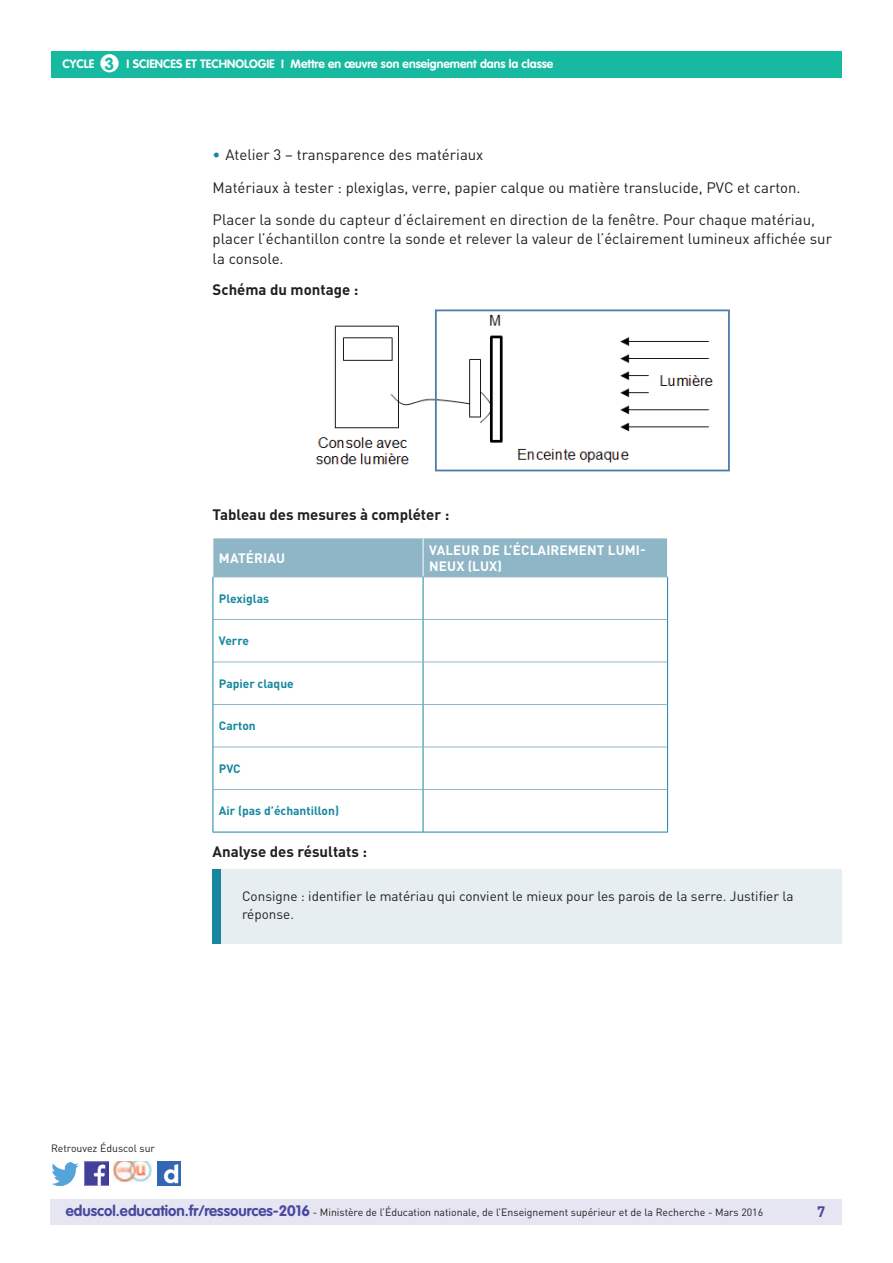
<style>
.page{position:relative;width:893px;height:1263px;background:#fff}
.page>*{position:absolute;margin:0;border:0;box-sizing:border-box;transform-origin:0 0}
.t1{font:700 17.25px "VAG Rounded Std";color:#17baa1}
.t2{font:15px/32.2px "DIN Pro";color:#231f20}
.t3{font:700 15px "DIN Pro";color:#231f20}
.t4{font:700 15px "DIN Pro";color:#4a489e}
.t5{font:13.5px/18px "DIN Pro";color:#231f20}
.t6{font:700 13.5px/16.2px "DIN Pro";letter-spacing:.01em;color:#fff}
.t7{font:700 12px "VAG Rounded Std";color:#fff}
.t8{font:700 12px "DIN Pro";color:#16879f}
.t9{font:10.5px "DIN Pro";color:#231f20}
.s1{color:#16879f}
.s2{font-family:"VAG Rounded Std";font-weight:700;font-size:15px;color:#4a489e}
</style>
<div class="page">
<div style="left:50px;top:1199px;width:791px;height:26px;background:#e6e5f2"></div>
<div style="left:51px;top:51px;width:791px;height:27px;background:#17baa1"></div>
<div style="left:100px;top:54px;width:19px;height:18px;background:#fff;border-radius:50%"></div>
<img style="left:85px;top:1162px;width:23px;height:23px">
<img style="left:51px;top:1163px;width:28px;height:22px">
<img style="left:158px;top:1162px;width:22px;height:23px">
<img style="left:114px;top:1162px;width:38px;height:19px">
<img style="left:315px;top:309px;width:415px;height:163px">
<div style="left:214px;top:538px;width:453px;height:39px;background:#8fb6c6"></div>
<hr style="left:423px;top:538px;width:1px;height:39px;background:#fff">
<hr style="left:423px;top:619px;width:244px;height:1px;background:#8fb6c6">
<hr style="left:423px;top:662px;width:244px;height:1px;background:#8fb6c6">
<hr style="left:423px;top:704px;width:244px;height:1px;background:#8fb6c6">
<hr style="left:423px;top:747px;width:244px;height:1px;background:#8fb6c6">
<hr style="left:423px;top:789px;width:244px;height:1px;background:#8fb6c6">
<hr style="left:667px;top:577px;width:1px;height:42px;background:#16879f">
<hr style="left:667px;top:619px;width:1px;height:43px;background:#16879f">
<hr style="left:667px;top:662px;width:1px;height:42px;background:#16879f">
<hr style="left:667px;top:704px;width:1px;height:43px;background:#16879f">
<hr style="left:667px;top:747px;width:1px;height:42px;background:#16879f">
<hr style="left:667px;top:789px;width:1px;height:43px;background:#16879f">
<hr style="left:423px;top:832px;width:245px;height:1px;background:#16879f">
<hr style="left:423px;top:577px;width:245px;height:1px;background:#8fb6c6">
<hr style="left:213px;top:577px;width:210px;height:1px;background:#8fb6c6">
<hr style="left:213px;top:619px;width:210px;height:1px;background:#8fb6c6">
<hr style="left:213px;top:662px;width:210px;height:1px;background:#8fb6c6">
<hr style="left:213px;top:704px;width:210px;height:1px;background:#8fb6c6">
<hr style="left:213px;top:747px;width:210px;height:1px;background:#8fb6c6">
<hr style="left:213px;top:789px;width:210px;height:1px;background:#8fb6c6">
<hr style="left:213px;top:577px;width:1px;height:42px;background:#16879f">
<hr style="left:423px;top:577px;width:1px;height:42px;background:#16879f">
<hr style="left:213px;top:619px;width:1px;height:43px;background:#16879f">
<hr style="left:423px;top:620px;width:1px;height:42px;background:#16879f">
<hr style="left:213px;top:662px;width:1px;height:42px;background:#16879f">
<hr style="left:423px;top:662px;width:1px;height:42px;background:#16879f">
<hr style="left:213px;top:704px;width:1px;height:43px;background:#16879f">
<hr style="left:423px;top:705px;width:1px;height:42px;background:#16879f">
<hr style="left:213px;top:747px;width:1px;height:42px;background:#16879f">
<hr style="left:423px;top:747px;width:1px;height:42px;background:#16879f">
<hr style="left:213px;top:789px;width:1px;height:43px;background:#16879f">
<hr style="left:423px;top:790px;width:1px;height:42px;background:#16879f">
<hr style="left:213px;top:832px;width:210px;height:1px;background:#16879f">
<div style="left:212px;top:870px;width:630px;height:74px;background:#e6eef2"></div>
<div style="left:212px;top:870px;width:9px;height:74px;background:#16879f"></div>
<p class="t1" style="left:105px;top:53px;width:11px">3</p>
<p class="t7" style="left:186px;top:57px;width:369px">et technologie I Mettre en œuvre son enseignement dans la classe</p>
<p class="t7" style="left:63px;top:57px;width:33px">CYCLE</p>
<p class="t7" style="left:127px;top:57px;width:44px">I Sciences</p>
<p class="t2" style="left:213px;top:138px;width:604px"><span class="s1">•</span> Atelier 3 – transparence des matériaux<br>Matériaux à tester : plexiglas, verre, papier calque ou matière translucide, PVC et carton.<br>Placer la sonde du capteur d’éclairement en direction de la fenêtre. Pour chaque matériau,</p>
<p class="t2" style="left:213px;top:229px;width:621px;line-height:19.5px">placer l’échantillon contre la sonde et relever la valeur de l’éclairement lumineux affichée sur la console.</p>
<p class="t3" style="left:213px;top:279px;width:147px">Schéma du montage :</p>
<p class="t3" style="left:213px;top:504px;width:238px">Tableau des mesures à compléter :</p>
<p class="t6" style="left:219px;top:549px;width:68px">Matériau</p>
<p class="t6" style="left:429px;top:541px;width:218px">Valeur de l’éclairement lumi&shy;neux (lux)</p>
<p class="t8" style="left:219px;top:590px;width:52px">Plexiglas</p>
<p class="t8" style="left:219px;top:633px;width:32px">Verre</p>
<p class="t8" style="left:219px;top:675px;width:76px">Papier claque</p>
<p class="t8" style="left:219px;top:718px;width:38px">Carton</p>
<p class="t8" style="left:219px;top:761px;width:23px">PV C</p>
<p class="t8" style="left:219px;top:803px;width:122px">Air (pas d’échantillon)</p>
<p class="t3" style="left:213px;top:842px;width:156px">Analyse des résultats :</p>
<p class="t5" style="left:242px;top:887px;width:553px">Consigne : identifier le matériau qui convient le mieux pour les parois de la serre. Justifier la réponse.</p>
<p class="t9" style="left:51px;top:1141px;width:106px">Retrouvez Éduscol sur</p>
<p class="t9" style="left:66px;top:1205px;width:699px"><span class="s2">eduscol.education.fr/ressources-2016</span> - Ministère de l’Éducation nationale, de l’Enseignement supérieur et de la Recherche - Mars 2016</p>
<p class="t4" style="left:817px;top:1201px;width:10px">7</p>
</div>
